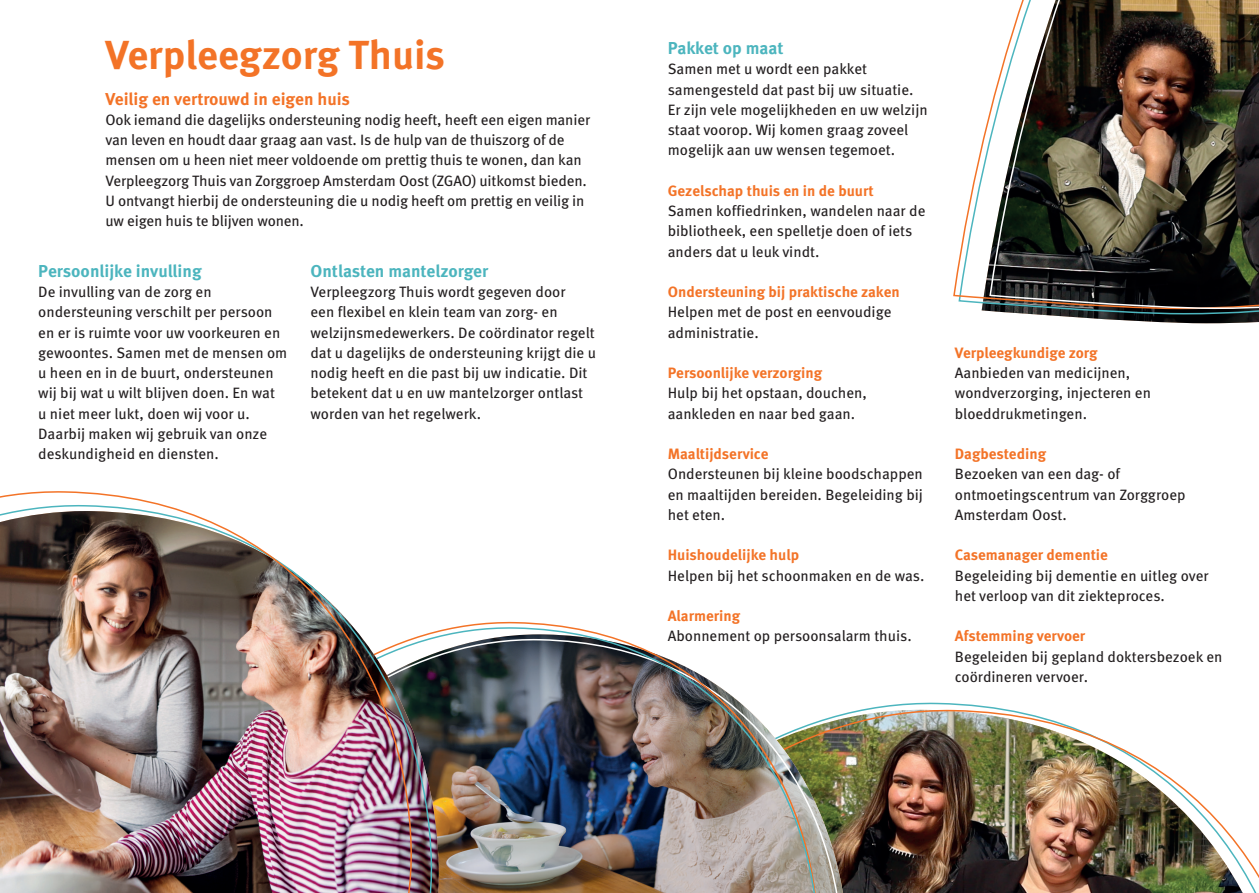
<style>
.page{position:relative;width:1259px;height:893px;background:#fff}
.page>*{position:absolute;margin:0;border:0;box-sizing:border-box;transform-origin:0 0}
.t1{font:700 40.5px "Meta Pro";color:#f37327}
.t2{font:700 17.25px "Meta Pro";color:#4cb5be}
.t3{font:700 17.25px "Meta Pro";color:#f37327}
.t4{font:15px/20.2px "Meta Pro";color:#231f20}
.t5{font:700 15px "Meta Pro";color:#f37327}
</style>
<div class="page">
<img style="left:853px;top:705px;width:406px;height:188px">
<img style="left:823px;top:712px;width:25px;height:181px">
<img style="left:445px;top:623px;width:378px;height:270px">
<img style="left:1045px;top:315px;width:214px;height:8px">
<img style="left:417px;top:631px;width:20px;height:262px">
<img style="left:0;top:491px;width:417px;height:402px">
<svg style="left:953px;top:118px;width:35px;height:192px"></svg>
<img style="left:988px;top:0;width:271px;height:310px">
<h1 class="t1" style="left:105px;top:23px;width:341px">Verpleegzorg Thuis</h1>
<p class="t3" style="left:105px;top:85px;width:246px">Veilig en vertrouwd in eigen huis</p>
<p class="t4" style="left:105px;top:109px;width:486px">Ook iemand die dagelijks ondersteuning nodig heeft, heeft een eigen manier van leven en houdt daar graag aan vast. Is de hulp van de thuiszorg of de mensen om u heen niet meer voldoende om prettig thuis te wonen, dan kan Verpleegzorg Thuis van Zorggroep Amsterdam Oost (ZGAO) uitkomst bieden.<br>U ontvangt hierbij de ondersteuning die u nodig heeft om prettig en veilig in uw eigen huis te blijven wonen.</p>
<p class="t2" style="left:310px;top:257px;width:179px">Ontlasten mantelzorger</p>
<p class="t4" style="left:310px;top:281px;width:287px">Verpleegzorg Thuis wordt gegeven door<br>een flexibel en klein team van zorg- en welzijnsmedewerkers. De coördinator regelt dat u dagelijks de ondersteuning krijgt die u nodig heeft en die past bij uw indicatie. Dit betekent dat u en uw mantelzorger ontlast worden van het regelwerk.</p>
<p class="t2" style="left:38px;top:257px;width:165px">Persoonlijke invulling</p>
<p class="t4" style="left:38px;top:281px;width:250px">De invulling van de zorg en ondersteuning verschilt per persoon en er is ruimte voor uw voorkeuren en gewoontes. Samen met de mensen om u heen en in de buurt, ondersteunen wij bij wat u wilt blijven doen. En wat<br>u niet meer lukt, doen wij voor u.<br>Daarbij maken wij gebruik van onze deskundigheid en diensten.</p>
<p class="t2" style="left:668px;top:35px;width:117px">Pakket op maat</p>
<p class="t4" style="left:668px;top:58px;width:261px">Samen met u wordt een pakket samengesteld dat past bij uw situatie.<br>Er zijn vele mogelijkheden en uw welzijn staat voorop. Wij komen graag zoveel mogelijk aan uw wensen tegemoet.</p>
<p class="t5" style="left:668px;top:179px;width:208px">Gezelschap thuis en in de buurt</p>
<p class="t4" style="left:668px;top:200px;width:259px">Samen koffiedrinken, wandelen naar de bibliotheek, een spelletje doen of iets anders dat u leuk vindt.</p>
<p class="t5" style="left:668px;top:280px;width:233px">Ondersteuning bij praktische zaken</p>
<p class="t4" style="left:668px;top:301px;width:225px">Helpen met de post en eenvoudige administratie.</p>
<p class="t5" style="left:668px;top:361px;width:156px">Persoonlijke verzorging</p>
<p class="t4" style="left:668px;top:382px;width:201px">Hulp bij het opstaan, douchen, aankleden en naar bed gaan.</p>
<p class="t5" style="left:668px;top:442px;width:102px">Maaltijdservice</p>
<p class="t4" style="left:668px;top:463px;width:257px;text-align:justify">Ondersteunen bij kleine boodschappen en maaltijden bereiden. Begeleiding bij het eten.</p>
<p class="t5" style="left:668px;top:543px;width:133px">Huishoudelijke hulp</p>
<p class="t4" style="left:668px;top:564px;width:258px">Helpen bij het schoonmaken en de was.</p>
<p class="t5" style="left:668px;top:604px;width:74px">Alarmering</p>
<p class="t4" style="left:668px;top:625px;width:245px">Abonnement op persoonsalarm thuis.</p>
<p class="t5" style="left:955px;top:341px;width:144px">Verpleegkundige zorg</p>
<p class="t4" style="left:955px;top:362px;width:198px">Aanbieden van medicijnen, wondverzorging, injecteren en bloeddrukmetingen.</p>
<p class="t5" style="left:955px;top:442px;width:93px">Dagbesteding</p>
<p class="t4" style="left:955px;top:463px;width:232px">Bezoeken van een dag- of ontmoetingscentrum van Zorggroep<br>Amsterdam Oost.</p>
<p class="t5" style="left:955px;top:543px;width:155px">Casemanager dementie</p>
<p class="t4" style="left:955px;top:564px;width:255px">Begeleiding bij dementie en uitleg over het verloop van dit ziekteproces.</p>
<p class="t5" style="left:955px;top:624px;width:132px">Afstemming vervoer</p>
<p class="t4" style="left:955px;top:645px;width:269px">Begeleiden bij gepland doktersbezoek en coördineren vervoer.</p>
</div>
